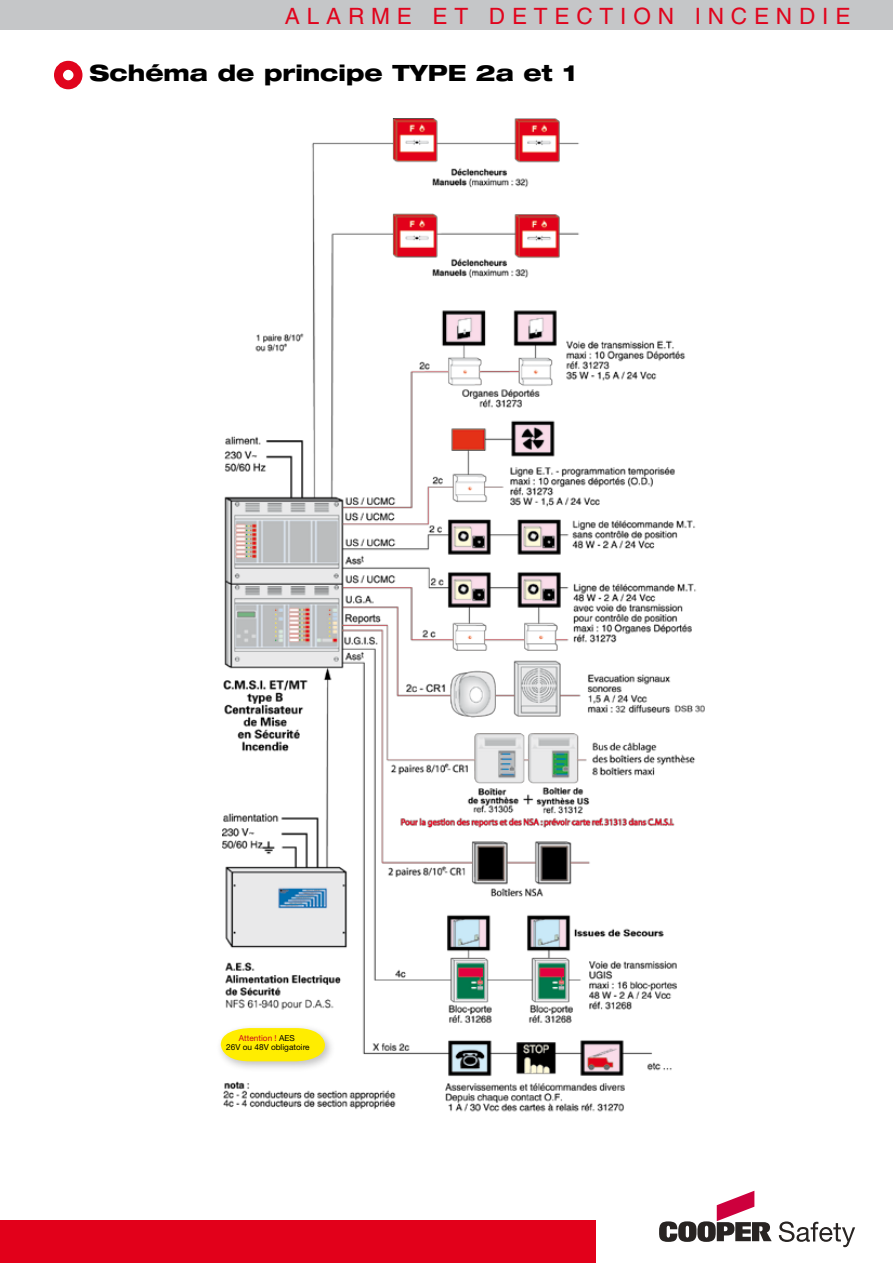
<style>
.page{position:relative;width:893px;height:1263px;background:#fff}
.page>*{position:absolute;margin:0;border:0;box-sizing:border-box;transform-origin:0 0}
.t1{font:800 expanded 22.5px "Helvetica Neue";color:#000}
.t2{font:22.5px "Helvetica";letter-spacing:.3em;color:#e0041d}
.t3{font:8.25px/9.9px "Helvetica Neue";color:#000;text-align:center}
.s1{color:#cd071e}
</style>
<div class="page">
<div style="left:54px;top:61px;width:28px;height:28px;border:9px solid #e0041d;border-radius:50%"></div>
<svg style="left:659px;top:1191px;width:113px;height:51px"></svg>
<svg style="left:779px;top:1221px;width:76px;height:26px"></svg>
<div style="left:0;top:1220px;width:595px;height:43px;background:#e2001a"></div>
<div style="left:0;top:0;width:893px;height:30px;background:#c5c6c8"></div>
<img style="left:223px;top:119px;width:481px;height:993px">
<div style="left:216px;top:1023px;width:127px;height:56px;background:#000;opacity:.25"></div>
<svg style="left:221px;top:1028px;width:104px;height:33px;background:#fcec19"></svg>
<h1 class="t2" style="left:285px;top:3px;width:567px">ALARME ET DETECTION INCENDIE</h1>
<h1 class="t1" style="left:90px;top:58px;width:488px">Schéma de principe TYPE 2a et 1</h1>
<p class="t3" style="left:226px;top:1032px;width:85px"><span class="s1">Attention !</span> AES<br>26V ou 48V obligatoire</p>
</div>
